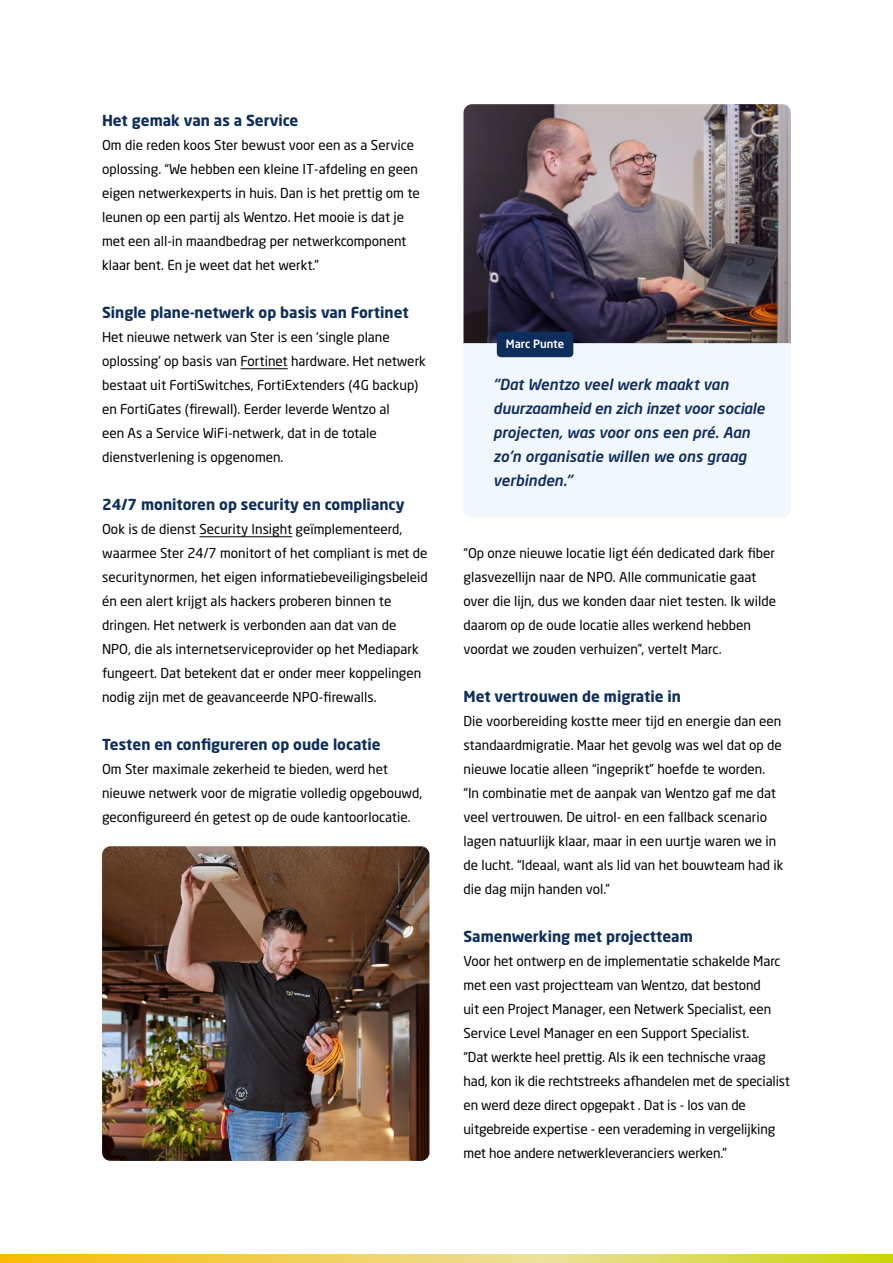
<style>
.page{position:relative;width:893px;height:1263px;background:#fff}
.page>*{position:absolute;margin:0;border:0;box-sizing:border-box;transform-origin:0 0}
.t1{font:700 15px "Neo Sans W1 G";color:#0d2e5c}
.t2{font:italic 500 15px/24px "Neo Sans W1 G";color:#0d2e5c}
.t3{font:13.5px/24px "Neo Sans W1 G";color:#000}
.t4{font:500 11.25px "Neo Sans W1 G";color:#fff}
</style>
<div class="page">
<img style="left:463px;top:104px;width:328px;height:239px">
<hr style="left:240px;top:368px;width:48px;height:1px;background:#000">
<hr style="left:199px;top:536px;width:93px;height:1px;background:#000">
<div style="left:463px;top:343px;width:328px;height:174px;background:#f2f6fd"></div>
<img style="left:102px;top:846px;width:327px;height:315px">
<div style="left:497px;top:332px;width:76px;height:25px;background:#0d2e5c;border-radius:4px"></div>
<svg style="left:0;top:1254px;width:893px;height:9px;background:#e8d350"></svg>
<p class="t1" style="left:102px;top:111px;width:198px">Het gemak van as a Service</p>
<p class="t3" style="left:102px;top:133px;width:319px">Om die reden koos Ster bewust voor een as a Service oplossing. “We hebben een kleine IT-afdeling en geen eigen netwerkexperts in huis. Dan is het prettig om te leunen op een partij als Wentzo. Het mooie is dat je met een all-in maandbedrag per netwerkcomponent klaar bent. En je weet dat het werkt.”</p>
<p class="t1" style="left:102px;top:303px;width:308px">Single plane-netwerk op basis van Fortinet</p>
<p class="t3" style="left:102px;top:325px;width:325px">Het nieuwe netwerk van Ster is een ‘single plane oplossing’ op basis van Fortinet hardware. Het netwerk bestaat uit FortiSwitches, FortiExtenders (4G backup) en FortiGates (firewall). Eerder leverde Wentzo al<br>een As a Service WiFi-netwerk, dat in de totale dienstverlening is opgenomen.</p>
<p class="t1" style="left:102px;top:495px;width:304px">24/7 monitoren op security en compliancy</p>
<p class="t3" style="left:102px;top:517px;width:327px">Ook is de dienst Security Insight geïmplementeerd, waarmee Ster 24/7 monitort of het compliant is met de securitynormen, het eigen informatiebeveiligingsbeleid én een alert krijgt als hackers proberen binnen te dringen. Het netwerk is verbonden aan dat van de NPO, die als internetserviceprovider op het Mediapark fungeert. Dat betekent dat er onder meer koppelingen nodig zijn met de geavanceerde NPO-firewalls.</p>
<p class="t1" style="left:102px;top:735px;width:280px">Testen en configureren op oude locatie</p>
<p class="t3" style="left:102px;top:757px;width:322px">Om Ster maximale zekerheid te bieden, werd het nieuwe netwerk voor de migratie volledig opgebouwd, geconfigureerd én getest op de oude kantoorlocatie.</p>
<p class="t4" style="left:506px;top:337px;width:60px">Marc Punte</p>
<p class="t2" style="left:493px;top:372px;width:273px">“Dat Wentzo veel werk maakt van duurzaamheid en zich inzet voor sociale projecten, was voor ons een pré. Aan zo’n organisatie willen we ons graag verbinden.”</p>
<p class="t3" style="left:463px;top:541px;width:314px">“Op onze nieuwe locatie ligt één dedicated dark fiber glasvezellijn naar de NPO. Alle communicatie gaat over die lijn, dus we konden daar niet testen. Ik wilde daarom op de oude locatie alles werkend hebben voordat we zouden verhuizen”, vertelt Marc.</p>
<p class="t1" style="left:463px;top:687px;width:219px">Met vertrouwen de migratie in</p>
<p class="t3" style="left:463px;top:709px;width:321px">Die voorbereiding kostte meer tijd en energie dan een standaardmigratie. Maar het gevolg was wel dat op de nieuwe locatie alleen “ingeprikt” hoefde te worden. “In combinatie met de aanpak van Wentzo gaf me dat veel vertrouwen. De uitrol- en een fallback scenario lagen natuurlijk klaar, maar in een uurtje waren we in de lucht. “Ideaal, want als lid van het bouwteam had ik die dag mijn handen vol.”</p>
<p class="t1" style="left:463px;top:927px;width:231px">Samenwerking met projectteam</p>
<p class="t3" style="left:463px;top:949px;width:328px">Voor het ontwerp en de implementatie schakelde Marc met een vast projectteam van Wentzo, dat bestond<br>uit een Project Manager, een Netwerk Specialist, een Service Level Manager en een Support Specialist.<br>“Dat werkte heel prettig. Als ik een technische vraag had, kon ik die rechtstreeks afhandelen met de specialist en werd deze direct opgepakt . Dat is - los van de uitgebreide expertise - een verademing in vergelijking met hoe andere netwerkleveranciers werken.”</p>
</div>
